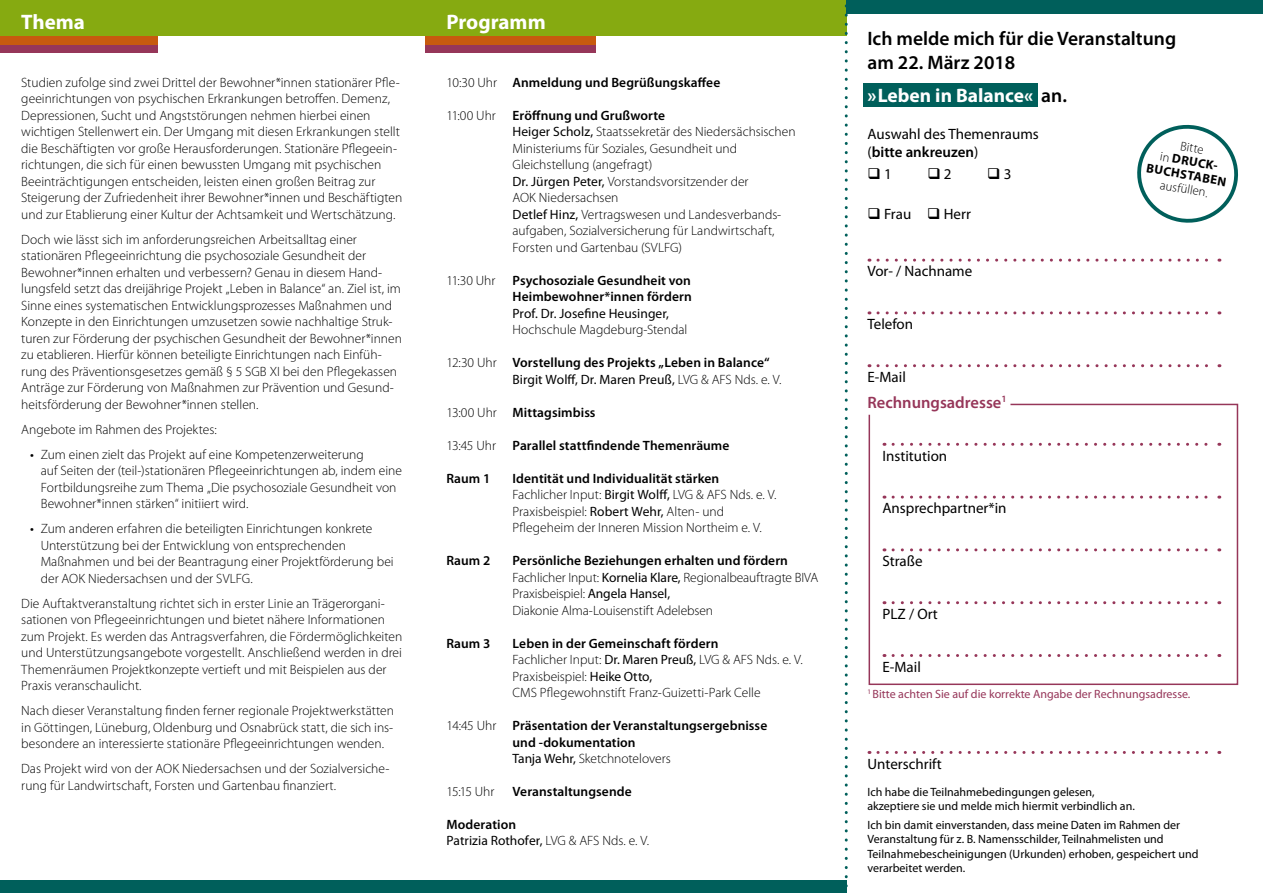
<style>
.page{position:relative;width:1263px;height:893px;background:#fff}
.page>*{position:absolute;margin:0;border:0;box-sizing:border-box;transform-origin:0 0}
.t1{font:700 21px "Myriad Pro";color:#fff}
.t2{font:600 19.5px/23.4px "Myriad Pro";color:#000}
.t3{font:700 19.5px "Myriad Pro";color:#fff}
.t4{font:600 16.5px "Myriad Pro";color:#963659}
.t5{font:15px/18px "Myriad Pro";color:#000}
.t6{font:300 13.5px/16.5px "Myriad Pro";color:#000}
.t7{font:600 13.5px/16.5px "Myriad Pro";letter-spacing:.005em;color:#000}
.t8{font:13.5px/16.5px "Myriad Pro";letter-spacing:.005em;color:#000}
.t9{font:700 12.75px/14px "Myriad Pro";color:#000;text-align:center}
.t10{font:300 12.75px "Myriad Pro";color:#000}
.t11{font:12px/14.4px "Myriad Pro";color:#000}
.t12{font:12px "Myriad Pro";color:#963659}
.s1{font-weight:400}
.s2{font-weight:300}
.s3{font-weight:600}
.s4{font-weight:600;color:#000}
</style>
<div class="page">
<div style="left:0;top:0;width:846px;height:36px;background:#86aa11"></div>
<div style="left:0;top:881px;width:846px;height:12px;background:#005f5b"></div>
<div style="left:0;top:44px;width:157px;height:9px;background:#963659"></div>
<div style="left:0;top:36px;width:157px;height:8px;background:#c75a0e"></div>
<div style="left:425px;top:44px;width:170px;height:9px;background:#963659"></div>
<div style="left:425px;top:36px;width:170px;height:8px;background:#c75a0e"></div>
<div style="left:846px;top:0;width:417px;height:13px;background:#005f5b"></div>
<svg style="left:845px;top:4px;width:3px;height:889px"></svg>
<div style="left:863px;top:83px;width:175px;height:24px;background:#005f5b"></div>
<svg style="left:878px;top:751px;width:342px;height:3px"></svg>
<svg style="left:878px;top:259px;width:342px;height:3px"></svg>
<svg style="left:878px;top:311px;width:342px;height:3px"></svg>
<svg style="left:878px;top:364px;width:342px;height:3px"></svg>
<svg style="left:868px;top:403px;width:371px;height:283px"></svg>
<svg style="left:893px;top:443px;width:327px;height:3px"></svg>
<svg style="left:893px;top:496px;width:327px;height:3px"></svg>
<svg style="left:893px;top:548px;width:327px;height:3px"></svg>
<svg style="left:893px;top:601px;width:327px;height:3px"></svg>
<svg style="left:893px;top:654px;width:327px;height:3px"></svg>
<svg style="left:1137px;top:124px;width:101px;height:99px"></svg>
<h1 class="t1" style="left:21px;top:8px;width:65px">Thema</h1>
<h1 class="t1" style="left:446px;top:8px;width:101px">Programm</h1>
<p class="t6" style="left:21px;top:74px;width:382px">Studien zufolge sind zwei Drittel der Bewohner*innen stationärer Pfle&shy;geeinrichtungen von psychischen Erkrankungen betroffen. Demenz, Depressionen, Sucht und Angststörungen nehmen hierbei einen wichtigen Stellenwert ein. Der Umgang mit diesen Erkrankungen stellt die Beschäftigten vor große Herausforderungen. Stationäre Pflegeein&shy;richtungen, die sich für einen bewussten Umgang mit psychischen Beeinträchtigungen entscheiden, leisten einen großen Beitrag zur Steigerung der Zufriedenheit ihrer Bewohner*innen und Beschäftigten und zur Etablierung einer Kultur der Achtsamkeit und Wertschätzung.</p>
<p class="t6" style="left:21px;top:231px;width:382px">Doch wie lässt sich im anforderungsreichen Arbeitsalltag einer stationären Pflegeeinrichtung die psychosoziale Gesundheit der Bewohner*innen erhalten und verbessern? Genau in diesem Hand&shy;lungsfeld setzt das dreijährige Projekt „Leben in Balance“ an. Ziel ist, im Sinne eines systematischen Entwicklungsprozesses Maßnahmen und Konzepte in den Einrichtungen umzusetzen sowie nachhaltige Struk&shy;turen zur Förderung der psychischen Gesundheit der Bewohner*innen zu etablieren. Hierfür können beteiligte Einrichtungen nach Einfüh&shy;rung des Präventionsgesetzes gemäß § 5 SGB XI bei den Pflegekassen Anträge zur Förderung von Maßnahmen zur Prävention und Gesund&shy;heitsförderung der Bewohner*innen stellen.</p>
<p class="t6" style="left:21px;top:421px;width:197px">Angebote im Rahmen des Projektes:</p>
<p class="t6" style="left:41px;top:446px;width:363px;text-indent:-10px"><span class="s1">•</span> Zum einen zielt das Projekt auf eine Kompetenzerweiterung<br>auf Seiten der (teil-)stationären Pflegeeinrichtungen ab, indem eine Fortbildungsreihe zum Thema „Die psychosoziale Gesundheit von Bewohner*innen stärken“ initiiert wird.</p>
<p class="t6" style="left:41px;top:520px;width:354px;text-indent:-10px"><span class="s1">•</span> Zum anderen erfahren die beteiligten Einrichtungen konkrete Unterstützung bei der Entwicklung von entsprechenden Maßnahmen und bei der Beantragung einer Projektförderung bei der AOK Niedersachsen und der SVLFG.</p>
<p class="t6" style="left:21px;top:595px;width:382px">Die Auftaktveranstaltung richtet sich in erster Linie an Trägerorgani&shy;sationen von Pflegeeinrichtungen und bietet nähere Informationen zum Projekt. Es werden das Antragsverfahren, die Fördermöglichkeiten und Unterstützungsangebote vorgestellt. Anschließend werden in drei Themenräumen Projektkonzepte vertieft und mit Beispielen aus der Praxis veranschaulicht.</p>
<p class="t6" style="left:21px;top:702px;width:374px;text-align:justify">Nach dieser Veranstaltung finden ferner regionale Projektwerkstätten in Göttingen, Lüneburg, Oldenburg und Osnabrück statt, die sich ins&shy;besondere an interessierte stationäre Pflegeeinrichtungen wenden.</p>
<p class="t6" style="left:21px;top:760px;width:370px">Das Projekt wird von der AOK Niedersachsen und der Sozialversiche&shy;rung für Landwirtschaft, Forsten und Gartenbau finanziert.</p>
<p class="t7" style="left:446px;top:73px;width:275px"><span class="s2">10:30 Uhr</span> Anmeldung und Begrüßungskaffee</p>
<p class="t6" style="left:512px;top:107px;width:285px;text-indent:-66px">11:00 Uhr <span class="s3">Eröffnung und Grußworte<br></span><span class="s1">Heiger Scholz,</span> Staatssekretär des Niedersächsischen Ministeriums für Soziales, Gesundheit und Gleichstellung (angefragt)<br><span class="s1">Dr. Jürgen Peter,</span> Vorstandsvorsitzender der<br>AOK Niedersachsen<br><span class="s1">Detlef Hinz,</span> Vertragswesen und Landesverbands&shy;aufgaben, Sozialversicherung für Landwirtschaft, Forsten und Gartenbau (SVLFG)</p>
<p class="t6" style="left:446px;top:272px;width:50px">11:30 Uhr</p>
<p class="t7" style="left:512px;top:271px;width:181px">Psychosoziale Gesundheit von<br>Heimbewohner*innen fördern</p>
<p class="t8" style="left:512px;top:305px;width:158px">Prof. Dr. Josefine Heusinger,</p>
<p class="t6" style="left:512px;top:321px;width:176px">Hochschule Magdeburg-Stendal</p>
<p class="t7" style="left:512px;top:354px;width:270px;text-indent:-66px"><span class="s2">12:30 Uhr</span> Vorstellung des Projekts „Leben in Balance“<br><span class="s1">Birgit Wolff, Dr. Maren Preuß,</span> <span class="s2">LVG &amp; AFS Nds. e. V.</span></p>
<p class="t7" style="left:446px;top:403px;width:151px"><span class="s2">13:00 Uhr</span> Mittagsimbiss</p>
<p class="t7" style="left:446px;top:436px;width:284px"><span class="s2">13:45 Uhr</span> Parallel stattfindende Themenräume</p>
<p class="t7" style="left:446px;top:469px;width:45px">Raum 1</p>
<p class="t6" style="left:512px;top:470px;width:265px"><span class="s3">Identität und Individualität stärken </span>Fachlicher Input: <span class="s1">Birgit Wolff,</span> LVG &amp; AFS Nds. e. V.<br>Praxisbeispiel: <span class="s1">Robert Wehr,</span> Alten- und Pflegeheim der Inneren Mission Northeim e. V.</p>
<p class="t7" style="left:446px;top:552px;width:45px">Raum 2</p>
<p class="t6" style="left:512px;top:552px;width:307px"><span class="s3">Persönliche Beziehungen erhalten und fördern </span>Fachlicher Input: <span class="s1">Kornelia Klare,</span> Regionalbeauftragte BIVA Praxisbeispiel: <span class="s1">Angela Hansel,<br></span>Diakonie Alma-Louisenstift Adelebsen</p>
<p class="t7" style="left:446px;top:634px;width:45px">Raum 3</p>
<p class="t6" style="left:512px;top:635px;width:292px"><span class="s3">Leben in der Gemeinschaft fördern<br></span>Fachlicher Input: <span class="s1">Dr. Maren Preuß,</span> LVG &amp; AFS Nds. e. V.<br>Praxisbeispiel: <span class="s1">Heike Otto,<br></span>CMS Pflegewohnstift Franz-Guizetti-Park Celle</p>
<p class="t7" style="left:512px;top:717px;width:256px;text-indent:-66px"><span class="s2">14:45 Uhr</span> Präsentation der Veranstaltungsergebnisse und -dokumentation<br><span class="s1">Tanja Wehr,</span> <span class="s2">Sketchnotelovers</span></p>
<p class="t6" style="left:446px;top:783px;width:49px">15:15 Uhr</p>
<p class="t7" style="left:512px;top:783px;width:121px">Veranstaltungsende</p>
<p class="t8" style="left:446px;top:816px;width:204px"><span class="s3">Moderation<br></span>Patrizia Rothofer, <span class="s2">LVG &amp; AFS Nds. e. V.</span></p>
<h2 class="t2" style="left:867px;top:27px;width:310px">Ich melde mich für die Veranstaltung am 22. März 2018</h2>
<h2 class="t3" style="left:867px;top:82px;width:201px">»Leben in Balance« <span class="s4">an.</span></h2>
<p class="t5" style="left:867px;top:125px;width:173px">Auswahl des Themenraums (<span class="s3">bitte ankreuzen</span>)</p>
<p class="t5" style="left:867px;top:165px;width:26px">❑ 1</p>
<p class="t5" style="left:927px;top:165px;width:26px">❑ 2</p>
<p class="t5" style="left:987px;top:165px;width:26px">❑ 3</p>
<p class="t5" style="left:867px;top:205px;width:105px">❑ Frau ❑ Herr</p>
<p class="t5" style="left:867px;top:262px;width:106px">Vor- / Nachname</p>
<p class="t5" style="left:867px;top:315px;width:47px">Telefon</p>
<p class="t5" style="left:867px;top:368px;width:40px">E-Mail</p>
<p class="t4" style="left:867px;top:392px;width:141px">Rechnungsadresse<sup>1</sup></p>
<p class="t5" style="left:882px;top:446px;width:66px">Institution</p>
<p class="t5" style="left:882px;top:499px;width:126px">Ansprechpartner*in</p>
<p class="t5" style="left:882px;top:552px;width:42px">Straße</p>
<p class="t5" style="left:882px;top:605px;width:57px">PLZ / Ort</p>
<p class="t9" style="left:1153px;top:133px;width:82px;rotate:10deg"><span class="s2">Bitte<br>in</span> DRUCK-<br>BUCHSTABEN</p>
<p class="t10" style="left:1161px;top:177px;width:50px;rotate:10deg">ausfüllen.</p>
<p class="t5" style="left:882px;top:658px;width:40px">E-Mail</p>
<p class="t12" style="left:867px;top:687px;width:324px"><sup>1</sup> Bitte achten Sie auf die korrekte Angabe der Rechnungsadresse.</p>
<p class="t5" style="left:867px;top:754px;width:76px">Unterschrift</p>
<p class="t11" style="left:867px;top:784px;width:269px">Ich habe die Teilnahmebedingungen gelesen, akzeptiere sie und melde mich hiermit verbindlich an.</p>
<p class="t11" style="left:867px;top:818px;width:332px">Ich bin damit einverstanden, dass meine Daten im Rahmen der Veranstaltung für z. B. Namensschilder, Teilnahmelisten und Teilnahmebescheinigungen (Urkunden) erhoben, gespeichert und verarbeitet werden.</p>
</div>
